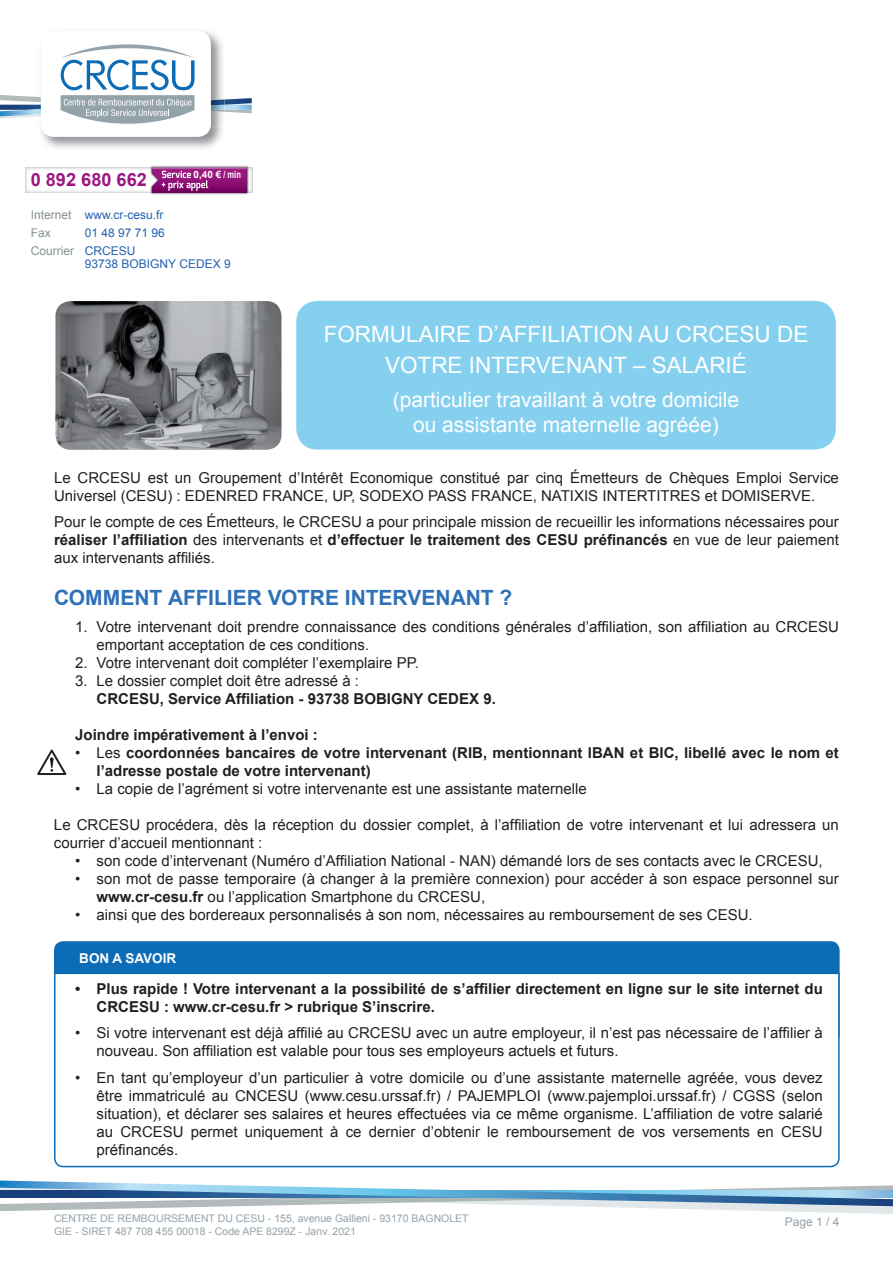
<style>
.page{position:relative;width:893px;height:1263px;background:#fff}
.page>*{position:absolute;margin:0;border:0;box-sizing:border-box;transform-origin:0 0}
.t1{font:22.5px/30.6px "Arial";color:#fff;text-align:center}
.t2{font:21px/25.2px "Arial";color:#fff;text-align:center}
.t3{font:700 21px "Arial";color:#2f71b9}
.t4{font:700 18.15px "Arial";color:#9c1881}
.t5{font:15px/18px "Arial";color:#231f20}
.t6{font:700 15px/18px "Arial";color:#231f20}
.t7{font:700 13.5px "Arial";color:#fff}
.t8{font:12px/17.7px "Arial";color:#2362af}
.t9{font:12px "Arial";color:#94a2aa}
.t10{font:10.5px/12.6px "Arial";color:#94a2aa}
.t11{font:700 10.05px "Arial";color:#fff}
.s1{color:#858f93}
.s2{font-weight:700}
.s3{font-weight:400}
</style>
<div class="page">
<svg style="left:0;top:1180px;width:893px;height:34px"></svg>
<svg style="left:37px;top:749px;width:30px;height:26px"></svg>
<div style="left:54px;top:941px;width:786px;height:31px;background:#0d6cb6"></div>
<svg style="left:54px;top:972px;width:786px;height:195px"></svg>
<img style="left:26px;top:168px;width:124px;height:24px">
<img style="left:150px;top:165px;width:99px;height:30px">
<svg style="left:152px;top:167px;width:101px;height:26px;background:#9d398a"></svg>
<img style="left:41px;top:31px;width:182px;height:117px">
<div style="left:41px;top:31px;width:170px;height:106px;background:#fff;border-radius:13px"></div>
<svg style="left:0;top:44px;width:252px;height:80px"></svg>
<div style="left:296px;top:301px;width:540px;height:149px;background:#86d0ef;border-radius:21px"></div>
<img style="left:55px;top:301px;width:226px;height:149px">
<p class="t11" style="left:194px;top:168px;width:49px">0,40 € / min</p>
<p class="t4" style="left:31px;top:168px;width:118px">0 892 680 662</p>
<p class="t8" style="left:31px;top:206px;width:134px"><span class="s1">Internet</span> www.cr-cesu.fr<br><span class="s1">Fax</span></p>
<p class="t8" style="left:31px;top:224px;width:136px;text-indent:54px">01 48 97 71 96<br><span class="s1">Courrier</span> CRCESU</p>
<p class="t8" style="left:85px;top:255px;width:147px">93738 BOBIGNY CEDEX 9</p>
<h1 class="t1" style="left:324px;top:319px;width:486px">FORMULAIRE D’AFFILIATION AU CRCESU DE<br>VOTRE INTERVENANT – SALARIÉ</h1>
<h2 class="t2" style="left:393px;top:387px;width:348px">(particulier travaillant à votre domicile ou assistante maternelle agréée)</h2>
<p class="t5" style="left:54px;top:469px;width:786px">Le CRCESU est un Groupement d’Intérêt Economique constitué par cinq Émetteurs de Chèques Emploi Service<br>Universel (CESU) : EDENRED FRANCE, UP, SODEXO PASS FRANCE, NATIXIS INTERTITRES et DOMISERVE.</p>
<p class="t5" style="left:54px;top:513px;width:786px;text-align:justify">Pour le compte de ces Émetteurs, le CRCESU a pour principale mission de recueillir les informations nécessaires pour <span class="s2">réaliser l’affiliation</span> des intervenants et <span class="s2">d’effectuer le traitement des CESU préfinancés</span> en vue de leur paiement aux intervenants affiliés.</p>
<h2 class="t3" style="left:54px;top:584px;width:460px">COMMENT AFFILIER VOTRE INTERVENANT ?</h2>
<p class="t5" style="left:97px;top:618px;width:744px;text-indent:-21px">1. Votre intervenant doit prendre connaissance des conditions générales d’affiliation, son affiliation au CRCESU emportant acceptation de ces conditions.</p>
<p class="t5" style="left:75px;top:654px;width:345px">2. Votre intervenant doit compléter l’exemplaire PP.</p>
<p class="t5" style="left:75px;top:672px;width:285px">3. Le dossier complet doit être adressé à :</p>
<p class="t6" style="left:97px;top:690px;width:401px">CRCESU, Service Affiliation - 93738 BOBIGNY CEDEX 9.</p>
<p class="t6" style="left:75px;top:726px;width:244px">Joindre impérativement à l’envoi :</p>
<p class="t6" style="left:97px;top:744px;width:744px;text-indent:-21px"><span class="s3">• Les</span> coordonnées bancaires de votre intervenant (RIB, mentionnant IBAN et BIC, libellé avec le nom et l’adresse postale de votre intervenant)</p>
<p class="t5" style="left:75px;top:780px;width:513px">• La copie de l’agrément si votre intervenante est une assistante maternelle</p>
<p class="t5" style="left:54px;top:816px;width:786px">Le CRCESU procédera, dès la réception du dossier complet, à l’affiliation de votre intervenant et lui adressera un courrier d’accueil mentionnant :</p>
<p class="t5" style="left:75px;top:852px;width:749px">• son code d’intervenant (Numéro d’Affiliation National - NAN) démandé lors de ses contacts avec le CRCESU,</p>
<p class="t5" style="left:96px;top:870px;width:744px;text-indent:-21px">• son mot de passe temporaire (à changer à la première connexion) pour accéder à son espace personnel sur <span class="s2">www.cr-cesu.fr</span> ou l’application Smartphone du CRCESU,</p>
<p class="t5" style="left:75px;top:906px;width:679px">• ainsi que des bordereaux personnalisés à son nom, nécessaires au remboursement de ses CESU.</p>
<p class="t7" style="left:79px;top:949px;width:99px">BON A SAVOIR</p>
<p class="t6" style="left:97px;top:980px;width:728px;text-indent:-21px">• Plus rapide ! Votre intervenant a la possibilité de s’affilier directement en ligne sur le site internet du<br>CRCESU : www.cr-cesu.fr &gt; rubrique S’inscrire.</p>
<p class="t5" style="left:97px;top:1024px;width:728px;text-indent:-21px">• Si votre intervenant est déjà affilié au CRCESU avec un autre employeur, il n’est pas nécessaire de l’affilier à nouveau. Son affiliation est valable pour tous ses employeurs actuels et futurs.</p>
<p class="t5" style="left:97px;top:1069px;width:728px;text-align:justify;text-indent:-21px">• En tant qu’employeur d’un particulier à votre domicile ou d’une assistante maternelle agréée, vous devez être immatriculé au CNCESU (www.cesu.urssaf.fr) / PAJEMPLOI (www.pajemploi.urssaf.fr) / CGSS (selon situation), et déclarer ses salaires et heures effectuées via ce même organisme. L’affiliation de votre salarié au CRCESU permet uniquement à ce dernier d’obtenir le remboursement de vos versements en CESU préfinancés.</p>
<p class="t10" style="left:54px;top:1212px;width:416px">CENTRE DE REMBOURSEMENT DU CESU - 155, avenue Gallieni - 93170 BAGNOLET<br>GIE - SIRET 487 708 455 00018 - Code APE 8299Z - Janv. 2021</p>
<p class="t9" style="left:785px;top:1214px;width:56px">Page 1 / 4</p>
</div>
